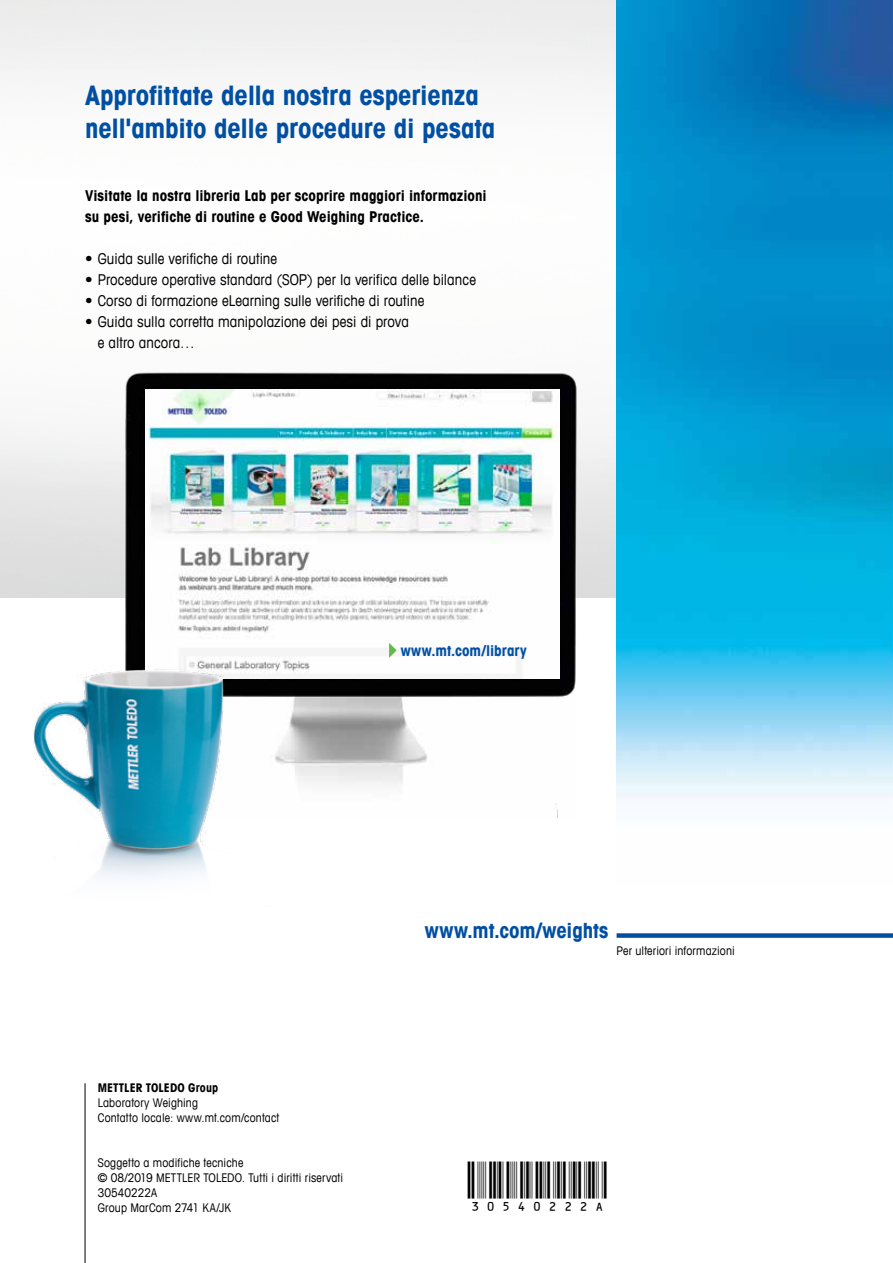
<style>
.page{position:relative;width:893px;height:1263px;background:#fff}
.page>*{position:absolute;margin:0;border:0;box-sizing:border-box;transform-origin:0 0}
.t1{font:49.35px "C39 Hr P36 Dm Tt";letter-spacing:-.005em;color:#000}
.t2{font:700 condensed 27px/33px "Avant Garde Com";letter-spacing:-.005em;color:#004fa3}
.t3{font:700 condensed 21px "Avant Garde Com";letter-spacing:-.005em;color:#004fa3}
.t4{font:condensed 15px/21px "Avant Garde Com";letter-spacing:.005em;color:#000}
.t5{font:700 condensed 15px/21px "Avant Garde Com";letter-spacing:.005em;color:#000}
.t6{font:700 condensed 15px "Avant Garde Com";letter-spacing:.005em;color:#004fa3}
.t7{font:condensed 12px/15px "Avant Garde Com";letter-spacing:.015em;color:#000}
.t8{font:700 condensed 12px "Avant Garde Com";letter-spacing:.005em;color:#000}
</style>
<div class="page">
<hr style="left:85px;top:1083px;width:1px;height:180px;background:#000">
<img style="left:0;top:0;width:617px;height:597px">
<img style="left:124px;top:371px;width:452px;height:447px">
<img style="left:617px;top:0;width:276px;height:799px">
<div style="left:617px;top:933px;width:276px;height:5px;background:#004fa3"></div>
<img style="left:146px;top:389px;width:414px;height:289px">
<img style="left:33px;top:657px;width:246px;height:222px">
<svg style="left:389px;top:643px;width:8px;height:15px"></svg>
<h2 class="t2" style="left:85px;top:78px;width:412px">Approfittate della nostra esperienza nell'ambito delle procedure di pesata</h2>
<p class="t5" style="left:85px;top:184px;width:403px">Visitate la nostra libreria Lab per scoprire maggiori informazioni su pesi, verifiche di routine e Good Weighing Practice.</p>
<p class="t4" style="left:85px;top:247px;width:194px">• Guida sulle verifiche di routine</p>
<p class="t4" style="left:85px;top:268px;width:392px">• Procedure operative standard (SOP) per la verifica delle bilance</p>
<p class="t4" style="left:85px;top:289px;width:341px">• Corso di formazione eLearning sulle verifiche di routine</p>
<p class="t4" style="left:98px;top:310px;width:313px;text-indent:-13px">• Guida sulla corretta manipolazione dei pesi di prova e altro ancora…</p>
<p class="t6" style="left:401px;top:641px;width:127px">www.mt.com/library</p>
<p class="t8" style="left:98px;top:1080px;width:122px">METTLER TOLEDO Group</p>
<p class="t7" style="left:98px;top:1095px;width:183px">Laboratory Weighing<br>Contatto locale: www.mt.com/contact</p>
<p class="t7" style="left:98px;top:1155px;width:247px">Soggetto a modifiche tecniche<br>© 08/2019 METTLER TOLEDO. Tutti i diritti riservati<br>30540222A<br>Group MarCom 2741 KA/JK</p>
<h3 class="t3" style="left:425px;top:917px;width:185px">www.mt.com/weights</h3>
<p class="t7" style="left:617px;top:943px;width:120px">Per ulteriori informazioni</p>
<h1 class="t1" style="left:468px;top:1161px;width:142px">30540222A</h1>
</div>
